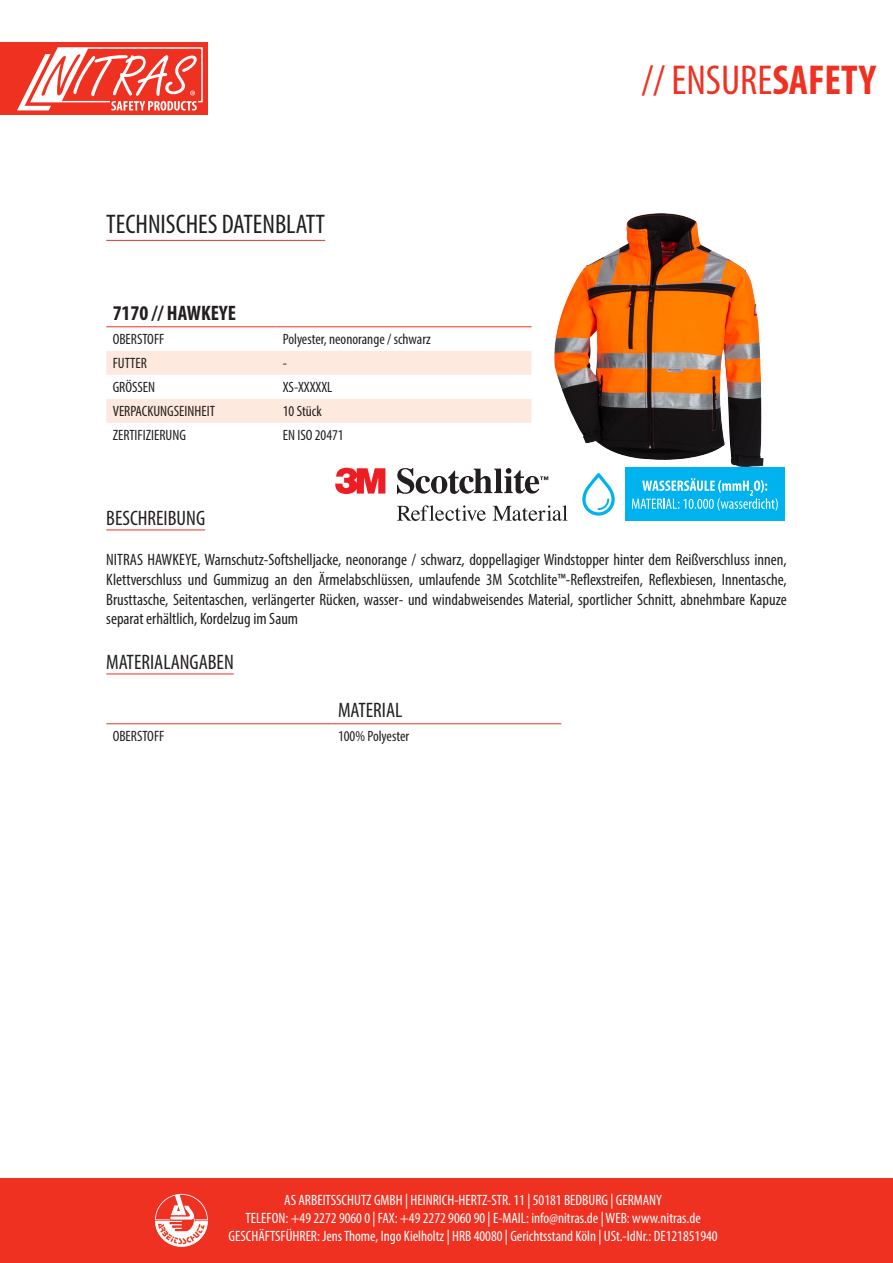
<style>
.page{position:relative;width:893px;height:1263px;background:#fff}
.page>*{position:absolute;margin:0;border:0;box-sizing:border-box;transform-origin:0 0}
.t1{font:condensed 42px "Myriad Pro";color:#ef3122}
.t2{font:condensed 27px "Myriad Pro";color:#231f20}
.t3{font:condensed 21px "Myriad Pro";color:#231f20}
.t4{font:700 condensed 21px "Myriad Pro";color:#231f20}
.t5{font:condensed 16.5px/19.8px "Myriad Pro";color:#231f20;text-align:justify}
.t6{font:condensed 15px/18px "Myriad Pro";color:#fff;text-align:center}
.t7{font:condensed 15px "Myriad Pro";color:#231f20}
.s1{font-weight:700}
</style>
<div class="page">
<div style="left:0;top:1178px;width:893px;height:85px;background:#ef3122"></div>
<div style="left:0;top:43px;width:207px;height:72px;background:#ef3122"></div>
<svg style="left:17px;top:47px;width:186px;height:64px"></svg>
<svg style="left:155px;top:1194px;width:53px;height:53px"></svg>
<hr style="left:106px;top:240px;width:219px;height:1px;background:#ef3122">
<hr style="left:106px;top:530px;width:99px;height:1px;background:#ef3122">
<hr style="left:106px;top:674px;width:128px;height:1px;background:#ef3122">
<svg style="left:106px;top:351px;width:425px;height:72px"></svg>
<hr style="left:106px;top:326px;width:170px;height:1px;background:#ef3122">
<hr style="left:276px;top:326px;width:255px;height:1px;background:#ef3122">
<hr style="left:106px;top:723px;width:226px;height:1px;background:#ef3122">
<hr style="left:332px;top:723px;width:229px;height:1px;background:#ef3122">
<img style="left:531px;top:213px;width:254px;height:255px">
<svg style="left:335px;top:468px;width:50px;height:26px"></svg>
<svg style="left:397px;top:505px;width:89px;height:16px"></svg>
<svg style="left:493px;top:505px;width:75px;height:16px"></svg>
<svg style="left:397px;top:468px;width:151px;height:26px"></svg>
<svg style="left:582px;top:473px;width:33px;height:43px"></svg>
<div style="left:625px;top:468px;width:159px;height:53px;background:#00b3ef"></div>
<svg style="left:632px;top:478px;width:146px;height:32px"></svg>
<p class="t2" style="left:106px;top:208px;width:220px">TECHNISCHES DATENBLATT</p>
<p class="t4" style="left:113px;top:300px;width:125px">7170 // HAWKEYE</p>
<p class="t7" style="left:113px;top:330px;width:53px">OBERSTOFF</p>
<p class="t7" style="left:283px;top:330px;width:150px">Polyester, neonorange / schwarz</p>
<p class="t7" style="left:113px;top:354px;width:36px">FUTTER</p>
<p class="t7" style="left:283px;top:354px;width:6px">-</p>
<p class="t7" style="left:113px;top:378px;width:44px">GRÖSSEN</p>
<p class="t7" style="left:283px;top:378px;width:51px">XS-XXXXXL</p>
<p class="t7" style="left:113px;top:402px;width:104px">VERPACKUNGSEINHEIT</p>
<p class="t7" style="left:283px;top:402px;width:40px">10 Stück</p>
<p class="t7" style="left:113px;top:426px;width:75px">ZERTIFIZIERUNG</p>
<p class="t7" style="left:283px;top:426px;width:62px">EN ISO 20471</p>
<h1 class="t1" style="left:641px;top:55px;width:236px">// ENSURE<span class="s1">SAFETY</span></h1>
<p class="t3" style="left:106px;top:506px;width:100px">BESCHREIBUNG</p>
<p class="t5" style="left:106px;top:549px;width:682px">NITRAS HAWKEYE, Warnschutz-Softshelljacke, neonorange / schwarz, doppellagiger Windstopper hinter dem Reißverschluss innen, Klettverschluss und Gummizug an den Ärmelabschlüssen, umlaufende 3M Scotchlite™-Reflexstreifen, Reflexbiesen, Innentasche, Brusttasche, Seitentaschen, verlängerter Rücken, wasser- und windabweisendes Material, sportlicher Schnitt, abnehmbare Kapuze separat erhältlich, Kordelzug im Saum</p>
<p class="t3" style="left:106px;top:650px;width:129px">MATERIALANGABEN</p>
<p class="t3" style="left:338px;top:698px;width:66px">MATERIAL</p>
<p class="t7" style="left:113px;top:727px;width:53px">OBERSTOFF</p>
<p class="t7" style="left:338px;top:727px;width:73px">100% Polyester</p>
<p class="t6" style="left:229px;top:1191px;width:491px">AS ARBEITSSCHUTZ GMBH | HEINRICH-HERTZ-STR. 11 | 50181 BEDBURG | GERMANY<br>TELEFON: +49 2272 9060 0 | FAX: +49 2272 9060 90 | E-MAIL: info@nitras.de | WEB: www.nitras.de<br>GESCHÄFTSFÜHRER: Jens Thome, Ingo Kielholtz | HRB 40080 | Gerichtsstand Köln | USt.-IdNr.: DE121851940</p>
</div>
